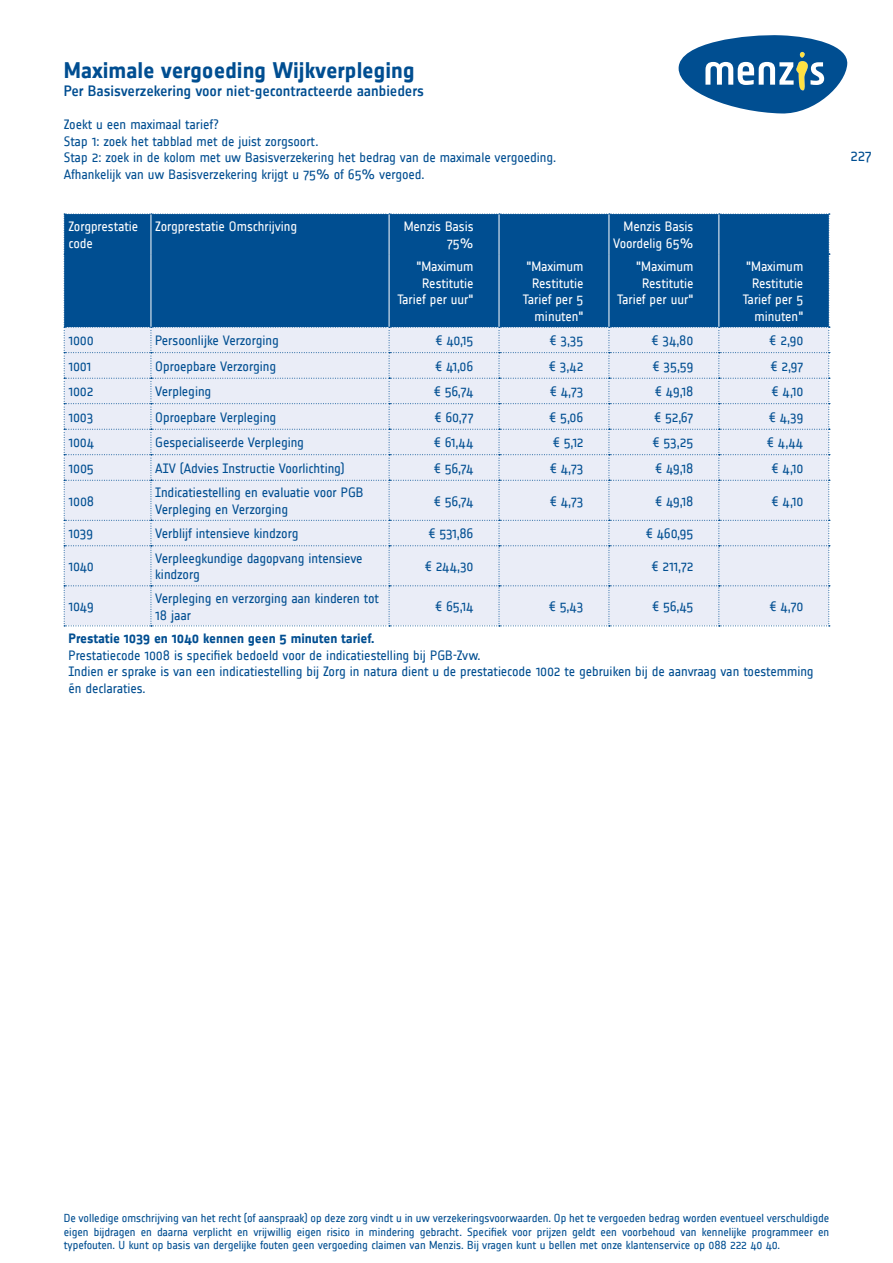
<style>
.page{position:relative;width:893px;height:1263px;background:#fff}
.page>*{position:absolute;margin:0;border:0;box-sizing:border-box;transform-origin:0 0}
.t1{font:700 22.5px "Notes";letter-spacing:-.005em;color:#004e91}
.t2{font:500 15px "Notes";letter-spacing:-.005em;color:#004e91}
.t3{font:15px "Notes";color:#004e91}
.t4{font:13.5px/16.5px "Notes";letter-spacing:-.005em;color:#004e91}
.t5{font:13.5px/16.5px "Notes";letter-spacing:-.005em;color:#fff;text-align:right}
.t6{font:700 13.5px "Notes";letter-spacing:-.005em;color:#004e91}
.t7{font:11.55px/13.8px "Notes";letter-spacing:-.005em;color:#004e91;text-align:justify}
</style>
<div class="page">
<svg style="left:679px;top:35px;width:168px;height:78px"></svg>
<svg style="left:64px;top:214px;width:766px;height:412px;background:#a8c0da"></svg>
<hr style="left:151px;top:214px;width:1px;height:40px;background:#fff">
<hr style="left:389px;top:214px;width:1px;height:40px;background:#fff">
<hr style="left:499px;top:214px;width:1px;height:40px;background:#fff">
<hr style="left:609px;top:214px;width:1px;height:40px;background:#fff">
<hr style="left:718px;top:214px;width:1px;height:40px;background:#fff">
<hr style="left:151px;top:254px;width:1px;height:73px;background:#fff">
<hr style="left:389px;top:254px;width:1px;height:73px;background:#fff">
<hr style="left:499px;top:254px;width:1px;height:73px;background:#fff">
<hr style="left:609px;top:254px;width:1px;height:73px;background:#fff">
<hr style="left:718px;top:254px;width:1px;height:73px;background:#fff">
<h1 class="t1" style="left:64px;top:58px;width:352px">Maximale vergoeding Wijkverpleging</h1>
<p class="t2" style="left:64px;top:83px;width:362px">Per Basisverzekering voor niet-gecontracteerde aanbieders</p>
<p class="t4" style="left:64px;top:117px;width:494px">Zoekt u een maximaal tarief?<br>Stap 1: zoek het tabblad met de juist zorgsoort.<br>Stap 2: zoek in de kolom met uw Basisverzekering het bedrag van de maximale vergoeding.<br>Afhankelijk van uw Basisverzekering krijgt u 75% of 65% vergoed.</p>
<p class="t5" style="left:68px;top:218px;width:71px;text-align:left">Zorgprestatie code</p>
<p class="t5" style="left:155px;top:218px;width:143px">Zorgprestatie Omschrijving</p>
<p class="t5" style="left:404px;top:218px;width:71px">Menzis Basis<br>75%</p>
<p class="t5" style="left:613px;top:218px;width:82px">Menzis Basis<br>Voordelig 65%</p>
<p class="t5" style="left:397px;top:258px;width:78px">"Maximum<br>Restitutie<br>Tarief per uur"</p>
<p class="t5" style="left:523px;top:258px;width:62px">"Maximum<br>Restitutie<br>Tarief per 5 minuten"</p>
<p class="t5" style="left:617px;top:258px;width:78px">"Maximum<br>Restitutie<br>Tarief per uur"</p>
<p class="t5" style="left:742px;top:258px;width:62px">"Maximum<br>Restitutie<br>Tarief per 5 minuten"</p>
<p class="t4" style="left:68px;top:332px;width:27px">1000</p>
<p class="t4" style="left:155px;top:332px;width:125px">Persoonlijke Verzorging</p>
<p class="t4" style="left:436px;top:332px;width:39px">€ 40,15</p>
<p class="t4" style="left:549px;top:332px;width:35px">€ 3,35</p>
<p class="t4" style="left:651px;top:332px;width:43px">€ 34,80</p>
<p class="t4" style="left:769px;top:332px;width:36px">€ 2,90</p>
<p class="t4" style="left:68px;top:358px;width:24px">1001</p>
<p class="t4" style="left:155px;top:358px;width:122px">Oproepbare Verzorging</p>
<p class="t4" style="left:435px;top:358px;width:40px">€ 41,06</p>
<p class="t4" style="left:549px;top:358px;width:36px">€ 3,42</p>
<p class="t4" style="left:653px;top:358px;width:42px">€ 35,59</p>
<p class="t4" style="left:770px;top:358px;width:34px">€ 2,97</p>
<p class="t4" style="left:68px;top:383px;width:26px">1002</p>
<p class="t4" style="left:155px;top:383px;width:58px">Verpleging</p>
<p class="t4" style="left:434px;top:383px;width:41px">€ 56,74</p>
<p class="t4" style="left:550px;top:383px;width:35px">€ 4,73</p>
<p class="t4" style="left:655px;top:383px;width:40px">€ 49,18</p>
<p class="t4" style="left:771px;top:383px;width:33px">€ 4,10</p>
<p class="t4" style="left:68px;top:409px;width:26px">1003</p>
<p class="t4" style="left:155px;top:409px;width:122px">Oproepbare Verpleging</p>
<p class="t4" style="left:434px;top:409px;width:41px">€ 60,77</p>
<p class="t4" style="left:549px;top:409px;width:36px">€ 5,06</p>
<p class="t4" style="left:654px;top:409px;width:41px">€ 52,67</p>
<p class="t4" style="left:769px;top:409px;width:36px">€ 4,39</p>
<p class="t4" style="left:68px;top:435px;width:27px">1004</p>
<p class="t4" style="left:155px;top:435px;width:150px">Gespecialiseerde Verpleging</p>
<p class="t4" style="left:434px;top:435px;width:41px">€ 61,44</p>
<p class="t4" style="left:553px;top:435px;width:32px">€ 5,12</p>
<p class="t4" style="left:652px;top:435px;width:42px">€ 53,25</p>
<p class="t4" style="left:767px;top:435px;width:38px">€ 4,44</p>
<p class="t4" style="left:68px;top:460px;width:27px">1005</p>
<p class="t4" style="left:155px;top:460px;width:191px">AIV (Advies Instructie Voorlichting)</p>
<p class="t4" style="left:434px;top:460px;width:41px">€ 56,74</p>
<p class="t4" style="left:550px;top:460px;width:35px">€ 4,73</p>
<p class="t4" style="left:655px;top:460px;width:40px">€ 49,18</p>
<p class="t4" style="left:772px;top:460px;width:33px">€ 4,10</p>
<p class="t4" style="left:69px;top:493px;width:27px">1008</p>
<p class="t4" style="left:155px;top:485px;width:210px">Indicatiestelling en evaluatie voor PGB<br>Verpleging en Verzorging</p>
<p class="t4" style="left:434px;top:493px;width:41px">€ 56,74</p>
<p class="t4" style="left:550px;top:493px;width:35px">€ 4,73</p>
<p class="t4" style="left:655px;top:493px;width:40px">€ 49,18</p>
<p class="t4" style="left:772px;top:493px;width:33px">€ 4,10</p>
<p class="t4" style="left:69px;top:526px;width:26px">1039</p>
<p class="t4" style="left:155px;top:526px;width:145px">Verblijf intensieve kindzorg</p>
<p class="t4" style="left:428px;top:526px;width:47px">€ 531,86</p>
<p class="t4" style="left:646px;top:526px;width:49px">€ 460,95</p>
<p class="t4" style="left:69px;top:558px;width:27px">1040</p>
<p class="t4" style="left:155px;top:550px;width:209px">Verpleegkundige dagopvang intensieve kindzorg</p>
<p class="t4" style="left:425px;top:558px;width:50px">€ 244,30</p>
<p class="t4" style="left:652px;top:558px;width:43px">€ 211,72</p>
<p class="t4" style="left:69px;top:598px;width:27px">1049</p>
<p class="t4" style="left:155px;top:590px;width:225px">Verpleging en verzorging aan kinderen tot<br>18 jaar</p>
<p class="t4" style="left:435px;top:598px;width:40px">€ 65,14</p>
<p class="t4" style="left:549px;top:598px;width:36px">€ 5,43</p>
<p class="t4" style="left:652px;top:598px;width:43px">€ 56,45</p>
<p class="t4" style="left:769px;top:598px;width:36px">€ 4,70</p>
<p class="t6" style="left:69px;top:631px;width:307px">Prestatie 1039 en 1040 kennen geen 5 minuten tarief.</p>
<p class="t4" style="left:69px;top:647px;width:747px">Prestatiecode 1008 is specifiek bedoeld voor de indicatiestelling bij PGB-Zvw.<br>Indien er sprake is van een indicatiestelling bij Zorg in natura dient u de prestatiecode 1002 te gebruiken bij de aanvraag van toestemming én declaraties.</p>
<p class="t3" style="left:850px;top:148px;width:23px">227</p>
<p class="t7" style="left:64px;top:1211px;width:767px">De volledige omschrijving van het recht (of aanspraak) op deze zorg vindt u in uw verzekeringsvoorwaarden. Op het te vergoeden bedrag worden eventueel verschuldigde eigen bijdragen en daarna verplicht en vrijwillig eigen risico in mindering gebracht. Specifiek voor prijzen geldt een voorbehoud van kennelijke programmeer en typefouten. U kunt op basis van dergelijke fouten geen vergoeding claimen van Menzis. Bij vragen kunt u bellen met onze klantenservice op 088 222 40 40.</p>
</div>
